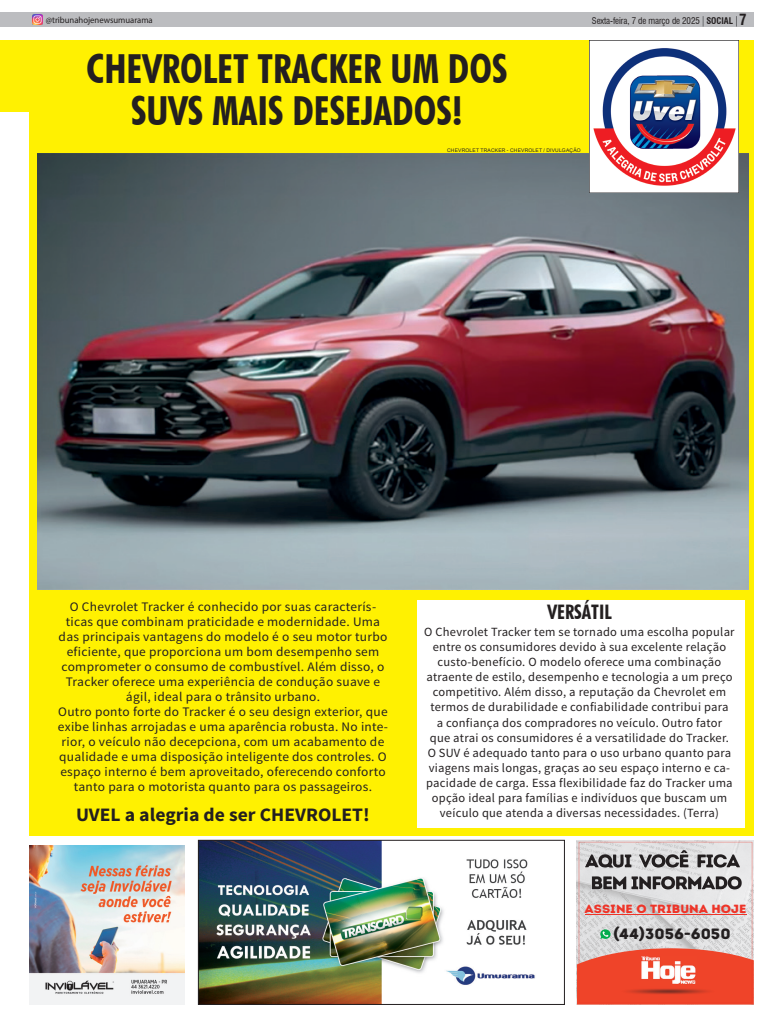
<style>
.page{position:relative;width:768px;height:1019px;background:#fff}
.page>*{position:absolute;margin:0;border:0;box-sizing:border-box;transform-origin:0 0}
.TITULO_SOCIAL{font:700 condensed 40px "Futura BT";color:#231f20}
.TITULO_SOCIAL-2{font:700 condensed 20px "Futura BT";color:#231f20}
.TEXTO_SOCIAL{font:700 19px "Source Sans Pro";color:#231f20}
.t1{font:700 condensed 15px "Swiss 721 BT";color:#231f20}
.t2{font:14.9px "Intro Rust Base";color:#231f20;scale:1.08 1}
.TEXTO_SOCIAL-2{font:13px/15px "Source Sans Pro";letter-spacing:.02em;color:#231f20;text-align:center}
.TEXTO_SOCIAL-3{font:12.5px/15px "Source Sans Pro";letter-spacing:.02em;color:#231f20;text-align:center}
.t3{font:11.9px "Intro Rust Base";color:#ee3428;scale:1.08 1}
.t4{font:condensed 9px "Swiss 721 BT";letter-spacing:-.01em;color:#231f20}
.t5{font:9px "Myriad Pro";color:#231f20;scale:.96 1}
.Crédito{font:5px "Arial";letter-spacing:.035em;color:#231f20}
.s1{font-weight:700}
</style>
<div class="page">
<div style="left:30px;top:108px;width:723px;height:727px;background:#fff101"></div>
<div style="left:0;top:12px;width:753px;height:15px;background:#bcbdc0"></div>
<div style="left:0;top:41px;width:753px;height:71px;background:#fff101"></div>
<svg style="left:33px;top:15px;width:9px;height:10px"></svg>
<img style="left:30px;top:845px;width:155px;height:159px">
<img style="left:200px;top:841px;width:335px;height:161px">
<div style="left:198px;top:839px;width:366px;height:165px;border:1px solid #231f20"></div>
<svg style="left:576px;top:841px;width:177px;height:163px;background:#e1a399"></svg>
<img style="left:639px;top:956px;width:58px;height:29px">
<img style="left:618px;top:988px;width:99px;height:6px">
<hr style="left:584px;top:913px;width:162px;height:1px;background:#ee3428">
<img style="left:583px;top:849px;width:158px;height:45px">
<div style="left:416px;top:599px;width:327px;height:228px;background:#fff"></div>
<img style="left:38px;top:153px;width:710px;height:436px">
<img style="left:589px;top:41px;width:149px;height:152px">
<p class="t5" style="left:46px;top:14px;width:113px">@tribunahojenewsumuarama</p>
<p class="TITULO_SOCIAL" style="left:86px;top:45px;width:422px">CHEVROLET TRACKER UM DOS</p>
<p class="TITULO_SOCIAL" style="left:131px;top:87px;width:333px">SUVS MAIS DESEJADOS!</p>
<p class="Crédito" style="left:447px;top:147px;width:135px">CHEVROLET TRACKER - CHEVROLET / DIVULGAÇÃO</p>
<p class="t4" style="left:591px;top:15px;width:143px">Sexta-feira, 7 de março de 2025 <span class="s1">SOCIAL</span></p>
<p class="t1" style="left:738px;top:10px;width:9px">7</p>
<p class="TEXTO_SOCIAL-2" style="left:59px;top:599px;width:330px">O Chevrolet Tracker é conhecido por suas caracterís&shy;ticas que combinam praticidade e modernidade. Uma das principais vantagens do modelo é o seu motor turbo eficiente, que proporciona um bom desempenho sem comprometer o consumo de combustível. Além disso, o Tracker oferece uma experiência de condução suave e ágil, ideal para o trânsito urbano.</p>
<p class="TEXTO_SOCIAL-2" style="left:58px;top:704px;width:331px">Outro ponto forte do Tracker é o seu design exterior, que exibe linhas arrojadas e uma aparência robusta. No inte&shy;rior, o veículo não decepciona, com um acabamento de qualidade e uma disposição inteligente dos controles. O espaço interno é bem aproveitado, oferecendo conforto tanto para o motorista quanto para os passageiros.</p>
<p class="TEXTO_SOCIAL" style="left:76px;top:802px;width:295px">UVEL a alegria de ser CHEVROLET!</p>
<p class="TITULO_SOCIAL-2" style="left:547px;top:600px;width:66px">VERSÁTIL</p>
<p class="TEXTO_SOCIAL-3" style="left:424px;top:624px;width:312px">O Chevrolet Tracker tem se tornado uma escolha popular entre os consumidores devido à sua excelente relação custo-benefício. O modelo oferece uma combinação atraente de estilo, desempenho e tecnologia a um preço competitivo. Além disso, a reputação da Chevrolet em termos de durabilidade e confiabilidade contribui para<br>a confiança dos compradores no veículo. Outro fator<br>que atrai os consumidores é a versatilidade do Tracker.<br>O SUV é adequado tanto para o uso urbano quanto para viagens mais longas, graças ao seu espaço interno e ca&shy;pacidade de carga. Essa flexibilidade faz do Tracker uma opção ideal para famílias e indivíduos que buscam um veículo que atenda a diversas necessidades. (Terra)</p>
<p class="t3" style="left:584px;top:901px;width:151px">ASSINE O TRIBUNA HOJE</p>
<p class="t2" style="left:613px;top:923px;width:110px">(44)3056-6050</p>
</div>
